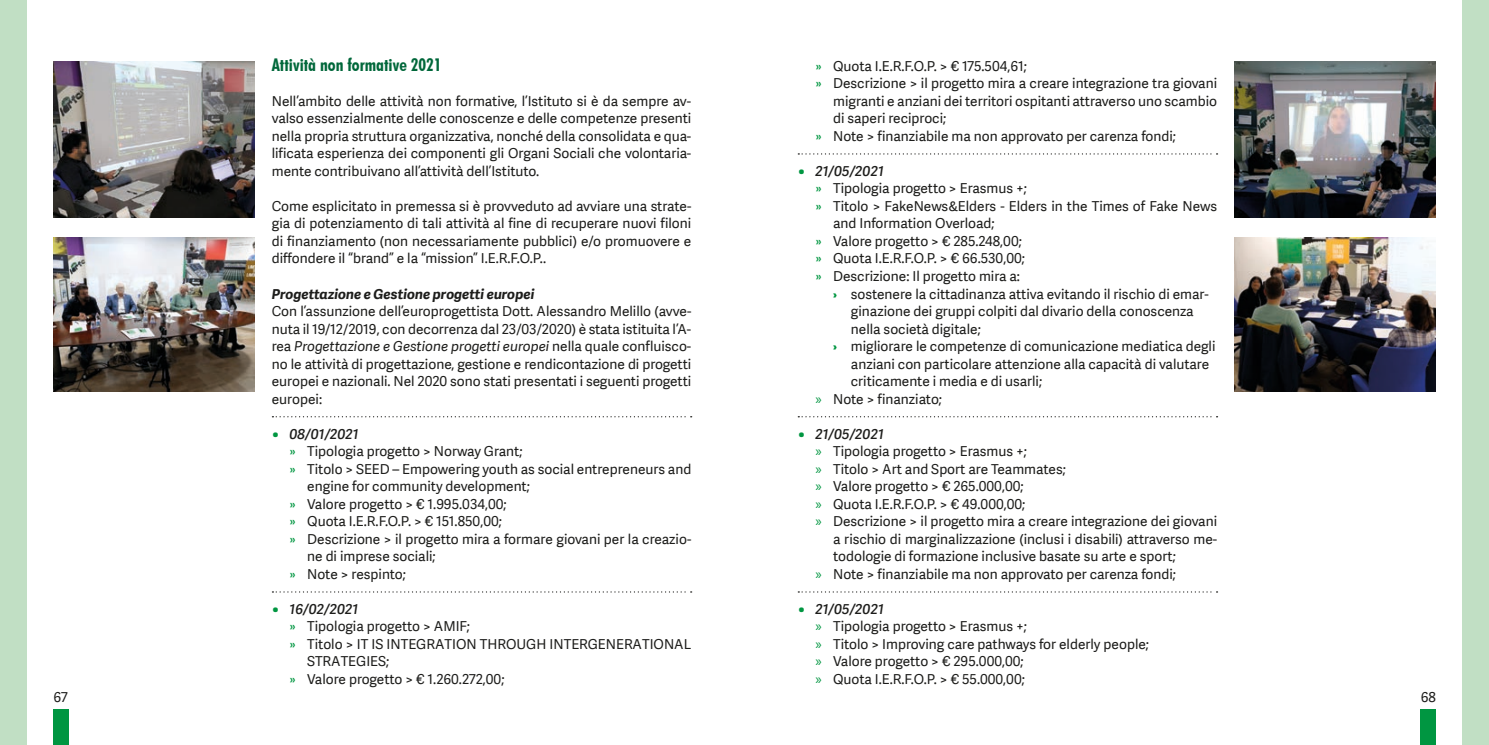
<style>
.page{position:relative;width:1489px;height:745px;background:#fff}
.page>*{position:absolute;margin:0;border:0;box-sizing:border-box;transform-origin:0 0}
.t1{font:700 condensed 17.5px "Futura BT";color:#00673a}
.t2{font:13.75px/17.5px "Adelle Sans";color:#1d1d1b;text-align:justify}
.t3{font:italic 600 13.75px "Adelle Sans";color:#1d1d1b}
.t4{font:italic 700 13.75px "Adelle Sans";color:#1d1d1b}
.s1{font-style:italic}
.s2{font-weight:800;font-style:normal;font-size:15px;color:#009641}
.s3{font-size:15px;color:#009641}
.s4{font-weight:800;color:#009641}
.s5{font-family:"Myriad Pro";font-size:15px;color:#009641}
.s6{font-weight:800;font-size:15px;color:#009641}
.s7{font-weight:600;font-style:italic}
</style>
<div class="page">
<div style="left:0;top:0;width:27px;height:744px;background:#c1dfc4"></div>
<div style="left:1462px;top:0;width:26px;height:744px;background:#c1dfc4"></div>
<div style="left:53px;top:708px;width:15px;height:36px;background:#009641"></div>
<div style="left:1420px;top:708px;width:15px;height:36px;background:#009641"></div>
<svg style="left:798px;top:153px;width:419px;height:1px"></svg>
<svg style="left:798px;top:416px;width:419px;height:1px"></svg>
<svg style="left:798px;top:591px;width:419px;height:1px"></svg>
<svg style="left:272px;top:416px;width:419px;height:1px"></svg>
<svg style="left:272px;top:591px;width:419px;height:1px"></svg>
<img style="left:53px;top:62px;width:201px;height:155px">
<img style="left:53px;top:237px;width:201px;height:154px">
<img style="left:1234px;top:62px;width:201px;height:155px">
<img style="left:1234px;top:237px;width:201px;height:154px">
<p class="t1" style="left:272px;top:54px;width:171px">Attività non formative 2021</p>
<p class="t2" style="left:272px;top:92px;width:421px">Nell’ambito delle attività non formative, l’Istituto si è da sempre av&shy;valso essenzialmente delle conoscenze e delle competenze presenti nella propria struttura organizzativa, nonché della consolidata e qua&shy;lificata esperienza dei componenti gli Organi Sociali che volontaria&shy;mente contribuivano all’attività dell’Istituto.</p>
<p class="t2" style="left:272px;top:197px;width:421px">Come esplicitato in premessa si è provveduto ad avviare una strate&shy;gia di potenziamento di tali attività al fine di recuperare nuovi filoni di finanziamento (non necessariamente pubblici) e/o promuovere e diffondere il “brand” e la “mission” I.E.R.F.O.P..</p>
<p class="t4" style="left:272px;top:285px;width:264px">Progettazione e Gestione progetti europei</p>
<p class="t2" style="left:272px;top:302px;width:421px">Con l’assunzione dell’europrogettista Dott. Alessandro Melillo (avve&shy;nuta il 19/12/2019, con decorrenza dal 23/03/2020) è stata istituita l’A&shy;rea <span class="s1">Progettazione e Gestione progetti europei</span> nella quale confluisco&shy;no le attività di progettazione, gestione e rendicontazione di progetti europei e nazionali. Nel 2020 sono stati presentati i seguenti progetti europei:</p>
<p class="t3" style="left:272px;top:426px;width:88px"><span class="s2">•</span> 08/01/2021</p>
<p class="t2" style="left:289px;top:442px;width:234px"><span class="s3">»</span> Tipologia progetto &gt; Norway Grant;</p>
<p class="t2" style="left:289px;top:460px;width:403px"><span class="s3">»</span> Titolo &gt; SEED – Empowering youth as social entrepreneurs and</p>
<p class="t2" style="left:307px;top:477px;width:224px">engine for community development;</p>
<p class="t2" style="left:289px;top:495px;width:218px"><span class="s3">»</span> Valore progetto &gt; € 1.995.034,00;</p>
<p class="t2" style="left:289px;top:512px;width:214px"><span class="s3">»</span> Quota I.E.R.F.O.P. &gt; € 151.850,00;</p>
<p class="t2" style="left:289px;top:530px;width:403px"><span class="s3">»</span> Descrizione &gt; il progetto mira a formare giovani per la creazio-</p>
<p class="t2" style="left:307px;top:547px;width:130px">ne di imprese sociali;</p>
<p class="t2" style="left:289px;top:565px;width:118px"><span class="s3">»</span> Note &gt; respinto;</p>
<p class="t3" style="left:272px;top:601px;width:88px"><span class="s2">•</span> 16/02/2021</p>
<p class="t2" style="left:289px;top:617px;width:182px"><span class="s3">»</span> Tipologia progetto &gt; AMIF;</p>
<p class="t2" style="left:289px;top:635px;width:403px"><span class="s3">»</span> Titolo &gt; IT IS INTEGRATION THROUGH INTERGENERATIONAL</p>
<p class="t2" style="left:307px;top:652px;width:83px">STRATEGIES;</p>
<p class="t2" style="left:289px;top:670px;width:216px"><span class="s3">»</span> Valore progetto &gt; € 1.260.272,00;</p>
<p class="t2" style="left:815px;top:57px;width:213px"><span class="s3">»</span> Quota I.E.R.F.O.P. &gt; € 175.504,61;</p>
<p class="t2" style="left:815px;top:75px;width:403px"><span class="s3">»</span> Descrizione &gt; il progetto mira a creare integrazione tra giovani</p>
<p class="t2" style="left:833px;top:92px;width:385px">migranti e anziani dei territori ospitanti attraverso uno scambio</p>
<p class="t2" style="left:833px;top:110px;width:114px">di saperi reciproci;</p>
<p class="t2" style="left:815px;top:127px;width:362px"><span class="s3">»</span> Note &gt; finanziabile ma non approvato per carenza fondi;</p>
<p class="t3" style="left:797px;top:163px;width:88px"><span class="s2">•</span> 21/05/2021</p>
<p class="t2" style="left:815px;top:180px;width:213px"><span class="s3">»</span> Tipologia progetto &gt; Erasmus +;</p>
<p class="t2" style="left:815px;top:197px;width:403px"><span class="s3">»</span> Titolo &gt; FakeNews&amp;Elders - Elders in the Times of Fake News</p>
<p class="t2" style="left:833px;top:215px;width:163px">and Information Overload;</p>
<p class="t2" style="left:815px;top:232px;width:208px"><span class="s3">»</span> Valore progetto &gt; € 285.248,00;</p>
<p class="t2" style="left:815px;top:250px;width:211px"><span class="s3">»</span> Quota I.E.R.F.O.P. &gt; € 66.530,00;</p>
<p class="t2" style="left:815px;top:267px;width:206px"><span class="s3">»</span> Descrizione: Il progetto mira a:</p>
<p class="t2" style="left:833px;top:285px;width:377px"><span class="s4">›</span> sostenere la cittadinanza attiva evitando il rischio di emar-</p>
<p class="t2" style="left:850px;top:302px;width:344px">ginazione dei gruppi colpiti dal divario della conoscenza</p>
<p class="t2" style="left:850px;top:320px;width:131px">nella società digitale;</p>
<p class="t2" style="left:833px;top:337px;width:384px"><span class="s4">›</span> migliorare le competenze di comunicazione mediatica degli</p>
<p class="t2" style="left:850px;top:355px;width:360px">anziani con particolare attenzione alla capacità di valutare</p>
<p class="t2" style="left:850px;top:372px;width:193px">criticamente i media e di usarli;</p>
<p class="t2" style="left:815px;top:390px;width:128px"><span class="s5">»</span> Note &gt; finanziato;</p>
<p class="t3" style="left:797px;top:426px;width:88px"><span class="s2">•</span> 21/05/2021</p>
<p class="t2" style="left:815px;top:442px;width:213px"><span class="s5">»</span> Tipologia progetto &gt; Erasmus +;</p>
<p class="t2" style="left:815px;top:460px;width:252px"><span class="s5">»</span> Titolo &gt; Art and Sport are Teammates;</p>
<p class="t2" style="left:815px;top:477px;width:209px"><span class="s5">»</span> Valore progetto &gt; € 265.000,00;</p>
<p class="t2" style="left:815px;top:495px;width:211px"><span class="s5">»</span> Quota I.E.R.F.O.P. &gt; € 49.000,00;</p>
<p class="t2" style="left:815px;top:512px;width:403px"><span class="s5">»</span> Descrizione &gt; il progetto mira a creare integrazione dei giovani</p>
<p class="t2" style="left:833px;top:530px;width:385px">a rischio di marginalizzazione (inclusi i disabili) attraverso me-</p>
<p class="t2" style="left:833px;top:547px;width:344px">todologie di formazione inclusive basate su arte e sport;</p>
<p class="t2" style="left:815px;top:565px;width:362px"><span class="s5">»</span> Note &gt; finanziabile ma non approvato per carenza fondi;</p>
<p class="t2" style="left:815px;top:600px;width:335px;text-align:left;text-indent:-18px"><span class="s6">•</span> <span class="s7">21/05/2021<br></span><span class="s5">»</span> Tipologia progetto &gt; Erasmus +;<br><span class="s5">»</span> Titolo &gt; Improving care pathways for elderly people; <span class="s5">»</span> Valore progetto &gt; € 295.000,00;<br><span class="s5">»</span> Quota I.E.R.F.O.P. &gt; € 55.000,00;</p>
<p class="t2" style="left:54px;top:688px;width:16px">67</p>
<p class="t2" style="left:1420px;top:688px;width:17px">68</p>
</div>
